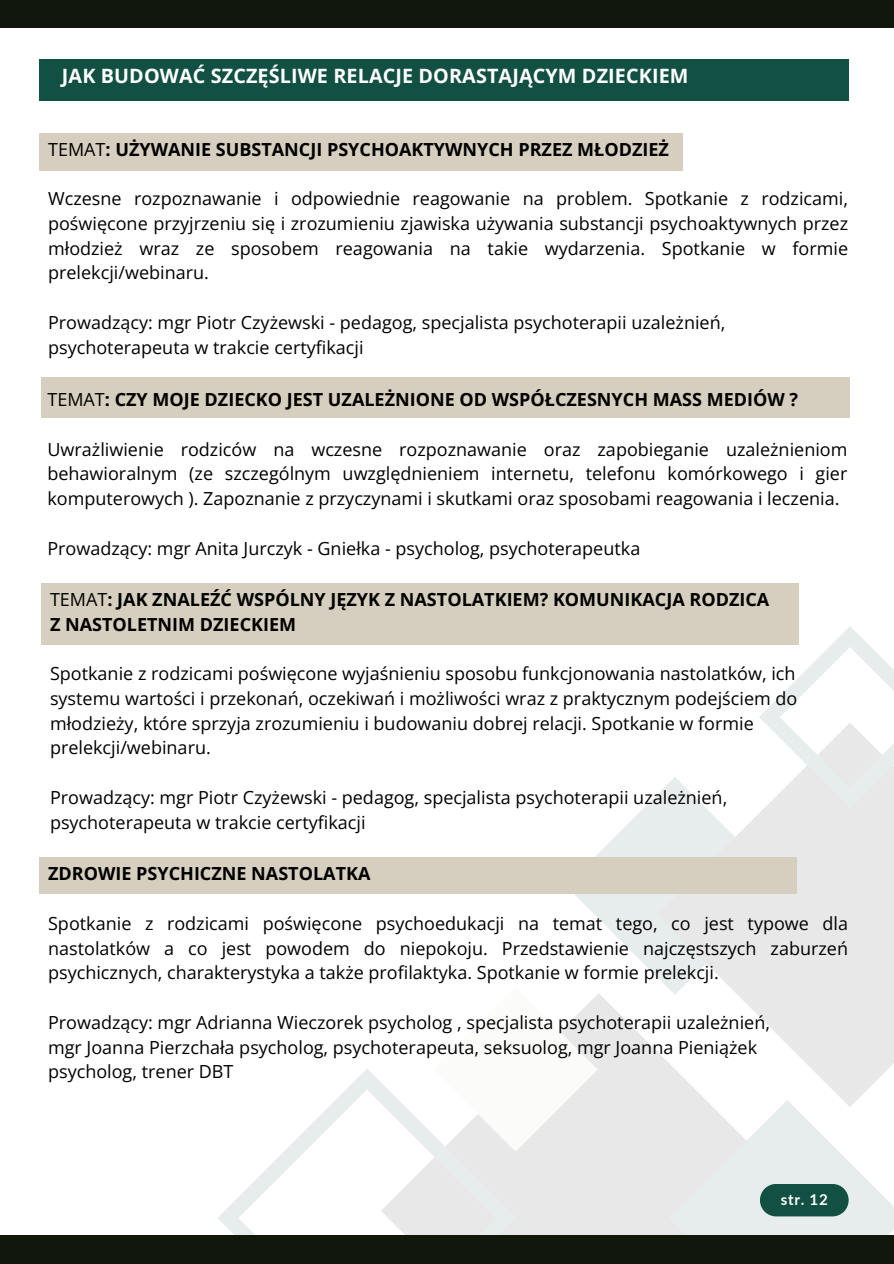
<style>
.page{position:relative;width:894px;height:1264px;background:#fff}
.page>*{position:absolute;margin:0;border:0;box-sizing:border-box;transform-origin:0 0}
.t1{font:700 19.8px "Open Sans";letter-spacing:.005em;color:#fff}
.t2{font:18px/24.8px "Open Sans";color:#000}
.t3{font:700 18px/24.8px "Open Sans";color:#000}
.t4{font:700 15px "Lato";color:#fff}
.s1{font-weight:400}
</style>
<div class="page">
<div style="left:0;top:0;width:893px;height:27px;background:#11180b"></div>
<svg style="left:574px;top:795px;width:83px;height:182px"></svg>
<svg style="left:516px;top:993px;width:153px;height:242px;background:#e8e9e8"></svg>
<svg style="left:657px;top:777px;width:236px;height:330px;fill:#e7e8e7"></svg>
<svg style="left:218px;top:1069px;width:298px;height:166px"></svg>
<svg style="left:433px;top:993px;width:164px;height:158px"></svg>
<svg style="left:758px;top:626px;width:135px;height:182px"></svg>
<div style="left:0;top:1235px;width:893px;height:28px;background:#11180b"></div>
<div style="left:39px;top:59px;width:809px;height:42px;background:#115042"></div>
<div style="left:39px;top:133px;width:644px;height:37px;background:#d6cebe"></div>
<svg style="left:669px;top:1099px;width:224px;height:136px"></svg>
<div style="left:41px;top:377px;width:808px;height:40px;background:#d6cebe"></div>
<div style="left:41px;top:583px;width:757px;height:61px;background:#d6cebe"></div>
<div style="left:39px;top:857px;width:757px;height:37px;background:#d6cebe"></div>
<h1 class="t1" style="left:62px;top:62px;width:628px">JAK BUDOWAĆ SZCZĘŚLIWE RELACJE DORASTAJĄCYM DZIECKIEM</h1>
<p class="t3" style="left:48px;top:136px;width:622px"><span class="s1">TEMAT</span>: UŻYWANIE SUBSTANCJI PSYCHOAKTYWNYCH PRZEZ MŁODZIEŻ</p>
<p class="t2" style="left:48px;top:186px;width:801px;text-align:justify">Wczesne rozpoznawanie i odpowiednie reagowanie na problem. Spotkanie z rodzicami, poświęcone przyjrzeniu się i zrozumieniu zjawiska używania substancji psychoaktywnych przez młodzież wraz ze sposobem reagowania na takie wydarzenia. Spotkanie w formie prelekcji/webinaru.</p>
<p class="t2" style="left:48px;top:309px;width:678px">Prowadzący: mgr Piotr Czyżewski - pedagog, specjalista psychoterapii uzależnień, psychoterapeuta w trakcie certyfikacji</p>
<p class="t3" style="left:47px;top:386px;width:752px"><span class="s1">TEMAT</span>: CZY MOJE DZIECKO JEST UZALEŻNIONE OD WSPÓŁCZESNYCH MASS MEDIÓW ?</p>
<p class="t2" style="left:47px;top:436px;width:801px;text-align:justify">Uwrażliwienie rodziców na wczesne rozpoznawanie oraz zapobieganie uzależnieniom behawioralnym (ze szczególnym uwzględnieniem internetu, telefonu komórkowego i gier komputerowych ). Zapoznanie z przyczynami i skutkami oraz sposobami reagowania i leczenia.</p>
<p class="t2" style="left:47px;top:535px;width:594px">Prowadzący: mgr Anita Jurczyk - Gniełka - psycholog, psychoterapeutka</p>
<p class="t3" style="left:50px;top:586px;width:720px"><span class="s1">TEMAT</span>: JAK ZNALEŹĆ WSPÓLNY JĘZYK Z NASTOLATKIEM? KOMUNIKACJA RODZICA<br>Z NASTOLETNIM DZIECKIEM</p>
<p class="t2" style="left:50px;top:660px;width:748px">Spotkanie z rodzicami poświęcone wyjaśnieniu sposobu funkcjonowania nastolatków, ich systemu wartości i przekonań, oczekiwań i możliwości wraz z praktycznym podejściem do młodzieży, które sprzyja zrozumieniu i budowaniu dobrej relacji. Spotkanie w formie prelekcji/webinaru.</p>
<p class="t2" style="left:50px;top:784px;width:678px">Prowadzący: mgr Piotr Czyżewski - pedagog, specjalista psychoterapii uzależnień, psychoterapeuta w trakcie certyfikacji</p>
<p class="t3" style="left:48px;top:861px;width:324px">ZDROWIE PSYCHICZNE NASTOLATKA</p>
<p class="t2" style="left:48px;top:910px;width:801px;text-align:justify">Spotkanie z rodzicami poświęcone psychoedukacji na temat tego, co jest typowe dla nastolatków a co jest powodem do niepokoju. Przedstawienie najczęstszych zaburzeń psychicznych, charakterystyka a także profilaktyka. Spotkanie w formie prelekcji.</p>
<p class="t2" style="left:48px;top:1009px;width:723px">Prowadzący: mgr Adrianna Wieczorek psycholog , specjalista psychoterapii uzależnień, mgr Joanna Pierzchała psycholog, psychoterapeuta, seksuolog, mgr Joanna Pieniążek psycholog, trener DBT</p>
<p class="t4" style="left:780px;top:1190px;width:48px">str. 12</p>
</div>
